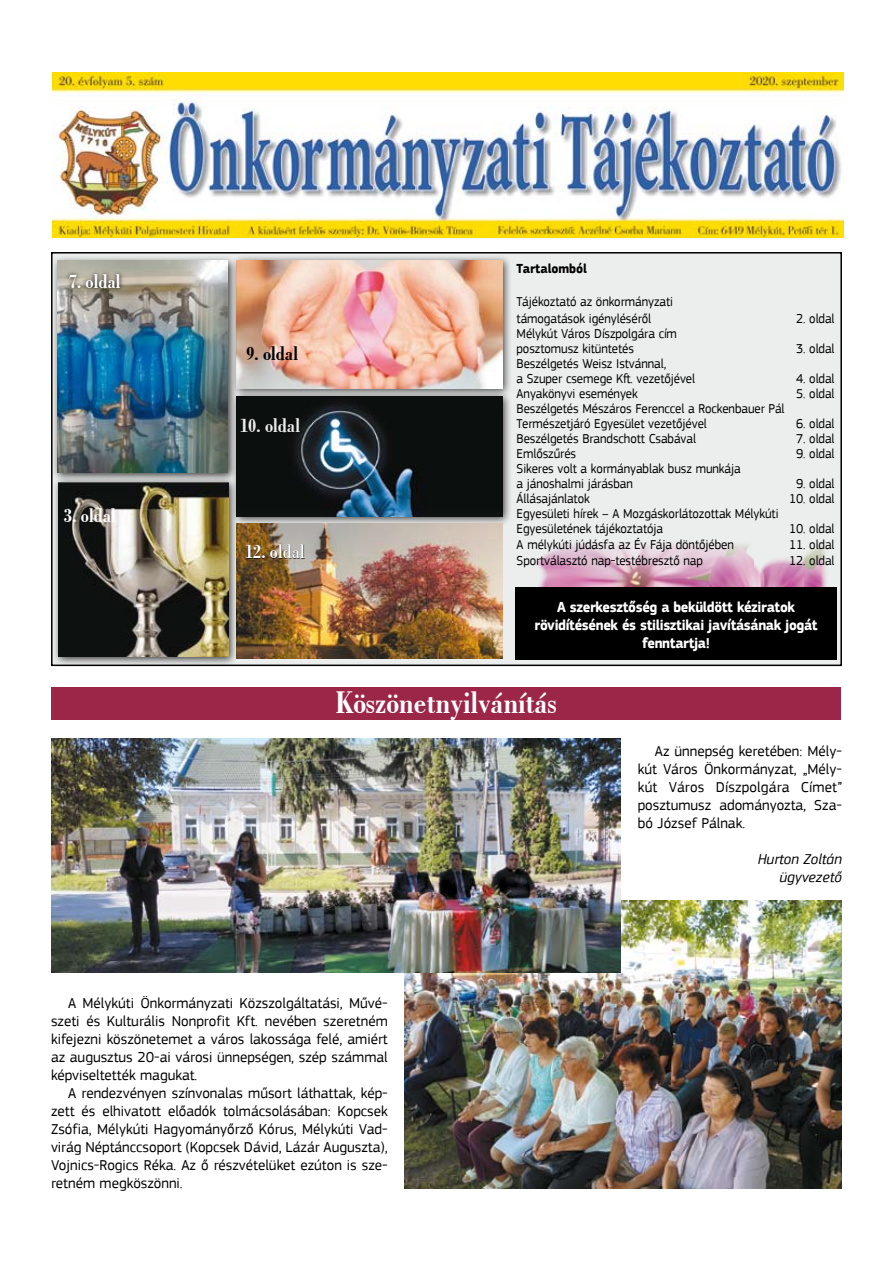
<style>
.page{position:relative;width:893px;height:1263px;background:#fff}
.page>*{position:absolute;margin:0;border:0;box-sizing:border-box;transform-origin:0 0}
.t1{font:700 condensed 33px "H Bodoni";color:#fff}
.t2{font:700 condensed 21px "H Bodoni";color:#fff}
.t3{font:700 condensed 21px "H Bodoni";color:#eceded}
.t4{font:700 condensed 21px "H Bodoni";color:#000}
.t5{font:15px/18px "PF Square Sans Pro";color:#000;text-align:justify}
.t6{font:700 15px/18px "PF Square Sans Pro";letter-spacing:-.025em;color:#fff;text-align:center;scale:.95 1}
.t7{font:italic 15px/18px "PF Square Sans Pro";color:#000;text-align:right}
.t8{font:13.5px/15px "PF Square Sans Pro";letter-spacing:-.005em;color:#000;scale:.95 1}
.t9{font:700 13.5px "PF Square Sans Pro";letter-spacing:-.005em;color:#000;scale:.95 1}
</style>
<div class="page">
<div style="left:51px;top:252px;width:791px;height:414px;background:#eceded;border:2px solid #000"></div>
<div style="left:231px;top:390px;width:288px;height:142px;background:#000;opacity:.75"></div>
<img style="left:244px;top:406px;width:258px;height:110px">
<img style="left:244px;top:524px;width:258px;height:134px">
<img style="left:52px;top:72px;width:791px;height:165px">
<div style="left:52px;top:476px;width:192px;height:197px;background:#000;opacity:.75"></div>
<img style="left:58px;top:489px;width:170px;height:167px">
<div style="left:231px;top:254px;width:288px;height:152px;background:#000;opacity:.75"></div>
<img style="left:244px;top:260px;width:258px;height:128px">
<img style="left:246px;top:544px;width:86px;height:36px">
<img style="left:536px;top:544px;width:291px;height:43px">
<div style="left:52px;top:255px;width:192px;height:234px;background:#000;opacity:.75"></div>
<img style="left:58px;top:261px;width:170px;height:212px">
<svg style="left:65px;top:270px;width:127px;height:50px"></svg>
<div style="left:515px;top:587px;width:322px;height:73px;background:#000"></div>
<div style="left:51px;top:687px;width:790px;height:33px;background:#9c2648"></div>
<img style="left:405px;top:900px;width:437px;height:288px">
<img style="left:51px;top:738px;width:570px;height:234px">
<h2 class="t2" style="left:69px;top:270px;width:53px">7. oldal</h2>
<h2 class="t2" style="left:64px;top:504px;width:53px">3. oldal</h2>
<h2 class="t4" style="left:246px;top:342px;width:53px">9. oldal</h2>
<h2 class="t3" style="left:240px;top:414px;width:61px">10. oldal</h2>
<h2 class="t2" style="left:245px;top:540px;width:61px">12. oldal</h2>
<p class="t9" style="left:517px;top:261px;width:76px">Tartalomból</p>
<p class="t8" style="left:517px;top:293px;width:166px;line-height:16.5px">Tájékoztató az önkormányzati támogatások igényléséről</p>
<p class="t8" style="left:517px;top:326px;width:170px">Mélykút Város Díszpolgára cím posztomusz kitüntetés</p>
<p class="t8" style="left:517px;top:356px;width:189px">Beszélgetés Weisz Istvánnal,<br>a Szuper csemege Kft. vezetőjével</p>
<p class="t8" style="left:796px;top:311px;width:42px">2. oldal</p>
<p class="t8" style="left:796px;top:341px;width:42px">3. oldal</p>
<p class="t8" style="left:796px;top:371px;width:42px">4. oldal</p>
<p class="t8" style="left:517px;top:386px;width:129px">Anyakönyvi események</p>
<p class="t8" style="left:796px;top:386px;width:42px">5. oldal</p>
<p class="t8" style="left:517px;top:401px;width:284px">Beszélgetés Mészáros Ferenccel a Rockenbauer Pál<br>Természetjáró Egyesület vezetőjével</p>
<p class="t8" style="left:796px;top:416px;width:42px">6. oldal</p>
<p class="t8" style="left:517px;top:431px;width:190px">Beszélgetés Brandschott Csabával</p>
<p class="t8" style="left:796px;top:431px;width:42px">7. oldal</p>
<p class="t8" style="left:517px;top:446px;width:64px">Emlőszűrés</p>
<p class="t8" style="left:796px;top:446px;width:42px">9. oldal</p>
<p class="t8" style="left:517px;top:461px;width:237px">Sikeres volt a kormányablak busz munkája a jánoshalmi járásban</p>
<p class="t8" style="left:796px;top:476px;width:42px">9. oldal</p>
<p class="t8" style="left:517px;top:491px;width:78px">Állásajánlatok</p>
<p class="t8" style="left:789px;top:491px;width:50px">10. oldal</p>
<p class="t8" style="left:517px;top:506px;width:277px">Egyesületi hírek – A Mozgáskorlátozottak Mélykúti<br>Egyesületének tájékoztatója</p>
<p class="t8" style="left:789px;top:521px;width:50px">10. oldal</p>
<p class="t8" style="left:517px;top:537px;width:230px">A mélykúti júdásfa az Év Fája döntőjében</p>
<p class="t8" style="left:789px;top:537px;width:50px">11. oldal</p>
<p class="t8" style="left:517px;top:553px;width:197px">Sportválasztó nap-testébresztő nap</p>
<p class="t8" style="left:789px;top:553px;width:50px">12. oldal</p>
<p class="t6" style="left:535px;top:599px;width:299px">A szerkesztőség a beküldött kéziratok rövidítésének és stilisztikai javításának jogát fenntartja!</p>
<h1 class="t1" style="left:335px;top:684px;width:223px">Köszönetnyilvánítás</h1>
<p class="t5" style="left:638px;top:742px;width:206px;text-indent:17px">Az ünnepség keretében: Mély&shy;kút Város Önkormányzat, „Mély&shy;kút Város Díszpolgára Címet” posztumusz adományozta, Sza&shy;bó József Pálnak.</p>
<p class="t7" style="left:758px;top:850px;width:86px">Hurton Zoltán ügyvezető</p>
<p class="t5" style="left:51px;top:994px;width:338px;text-indent:17px">A Mélykúti Önkormányzati Közszolgáltatási, Művé&shy;szeti és Kulturális Nonprofit Kft. nevében szeretném kifejezni köszönetemet a város lakossága felé, amiért az augusztus 20-ai városi ünnepségen, szép számmal képviseltették magukat.</p>
<p class="t5" style="left:51px;top:1084px;width:338px;text-indent:17px">A rendezvényen színvonalas műsort láthattak, kép&shy;zett és elhivatott előadók tolmácsolásában: Kopcsek Zsófia, Mélykúti Hagyományőrző Kórus, Mélykúti Vad&shy;virág Néptánccsoport (Kopcsek Dávid, Lázár Auguszta), Vojnics-Rogics Réka. Az ő részvételüket ezúton is sze&shy;retném megköszönni.</p>
</div>
